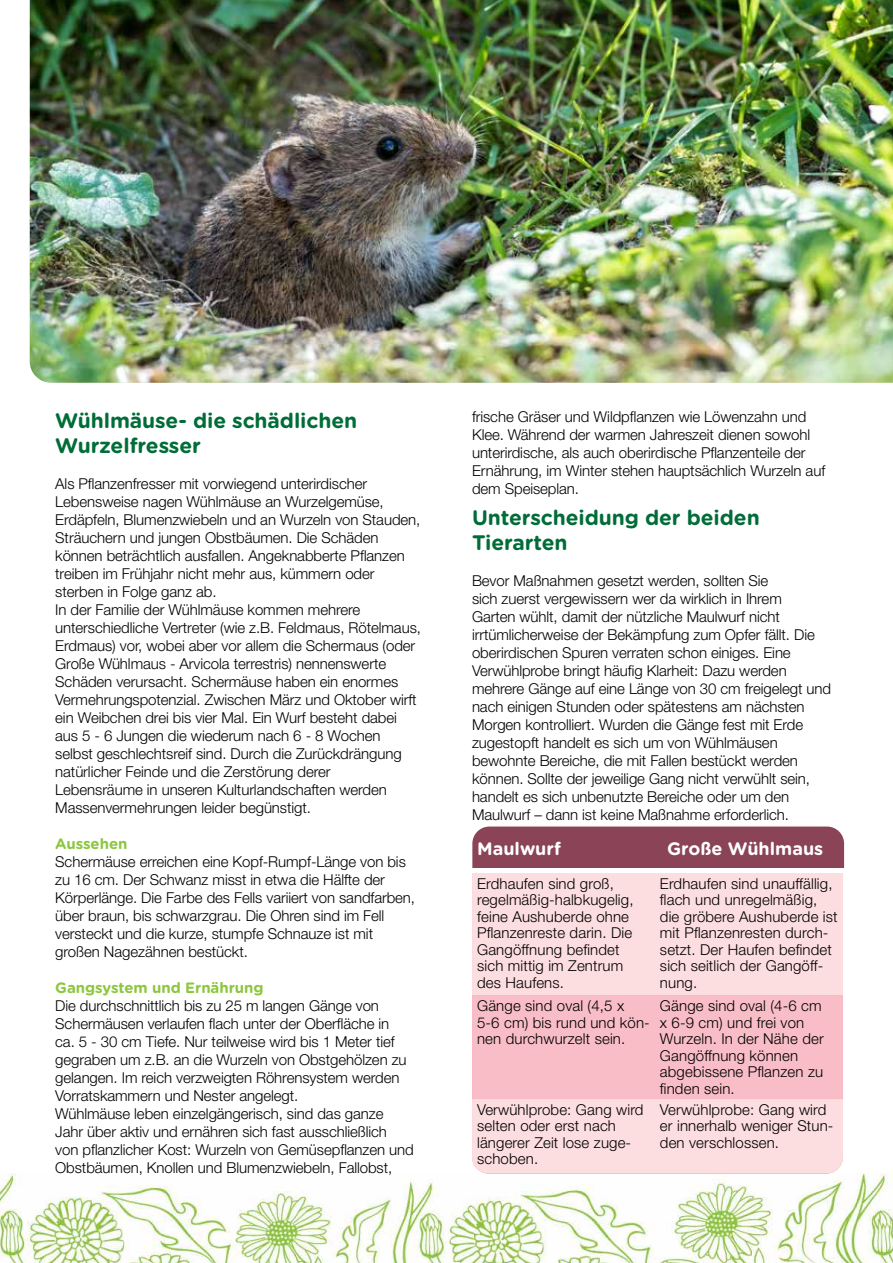
<style>
.page{position:relative;width:893px;height:1263px;background:#fff}
.page>*{position:absolute;margin:0;border:0;box-sizing:border-box;transform-origin:0 0}
.t1{font:700 21px/25.2px "Gotham Rounded";letter-spacing:-.005em;color:#006d38}
.t2{font:700 18px "Gotham Rounded";color:#fff}
.t3{font:300 15px/18px "Helvetica Neue LT Pro";letter-spacing:-.005em;color:#000}
.t4{font:700 15px "Gotham Rounded";letter-spacing:-.005em;color:#8dc63f}
</style>
<div class="page">
<img style="left:0;top:1174px;width:893px;height:89px">
<img style="left:30px;top:0;width:863px;height:383px">
<div style="left:472px;top:873px;width:371px;height:301px;background:#fcdde0"></div>
<div style="left:472px;top:995px;width:371px;height:104px;background:#f9bdc7"></div>
<div style="left:472px;top:826px;width:372px;height:42px;background:#8b4358"></div>
<h1 class="t1" style="left:55px;top:407px;width:303px">Wühlmäuse- die schädlichen<br>Wurzelfresser</h1>
<p class="t3" style="left:55px;top:474px;width:367px">Als Pflanzenfresser mit vorwiegend unterirdischer Lebensweise nagen Wühlmäuse an Wurzelgemüse, Erdäpfeln, Blumenzwiebeln und an Wurzeln von Stauden, Sträuchern und jungen Obstbäumen. Die Schäden können beträchtlich ausfallen. Angeknabberte Pflanzen treiben im Frühjahr nicht mehr aus, kümmern oder sterben in Folge ganz ab.<br>In der Familie der Wühlmäuse kommen mehrere unterschiedliche Vertreter (wie z.B. Feldmaus, Rötelmaus, Erdmaus) vor, wobei aber vor allem die Schermaus (oder Große Wühlmaus - Arvicola terrestris) nennenswerte Schäden verursacht. Schermäuse haben ein enormes Vermehrungspotenzial. Zwischen März und Oktober wirft ein Weibchen drei bis vier Mal. Ein Wurf besteht dabei aus 5 - 6 Jungen die wiederum nach 6 - 8 Wochen selbst geschlechtsreif sind. Durch die Zurückdrängung natürlicher Feinde und die Zerstörung derer Lebensräume in unseren Kulturlandschaften werden Massenvermehrungen leider begünstigt.</p>
<p class="t4" style="left:55px;top:833px;width:74px">Aussehen</p>
<p class="t3" style="left:55px;top:852px;width:361px">Schermäuse erreichen eine Kopf-Rumpf-Länge von bis zu 16 cm. Der Schwanz misst in etwa die Hälfte der Körperlänge. Die Farbe des Fells variiert von sandfarben, über braun, bis schwarzgrau. Die Ohren sind im Fell versteckt und die kurze, stumpfe Schnauze ist mit großen Nagezähnen bestückt.</p>
<p class="t4" style="left:55px;top:977px;width:210px">Gangsystem und Ernährung</p>
<p class="t3" style="left:55px;top:996px;width:360px">Die durchschnittlich bis zu 25 m langen Gänge von Schermäusen verlaufen flach unter der Oberfläche in<br>ca. 5 - 30 cm Tiefe. Nur teilweise wird bis 1 Meter tief gegraben um z.B. an die Wurzeln von Obstgehölzen zu gelangen. Im reich verzweigten Röhrensystem werden Vorratskammern und Nester angelegt.<br>Wühlmäuse leben einzelgängerisch, sind das ganze Jahr über aktiv und ernähren sich fast ausschließlich von pflanzlicher Kost: Wurzeln von Gemüsepflanzen und Obstbäumen, Knollen und Blumenzwiebeln, Fallobst,</p>
<p class="t3" style="left:472px;top:407px;width:355px">frische Gräser und Wildpflanzen wie Löwenzahn und Klee. Während der warmen Jahreszeit dienen sowohl unterirdische, als auch oberirdische Pflanzenteile der Ernährung, im Winter stehen hauptsächlich Wurzeln auf dem Speiseplan.</p>
<h1 class="t1" style="left:472px;top:504px;width:289px">Unterscheidung der beiden<br>Tierarten</h1>
<p class="t3" style="left:472px;top:571px;width:361px">Bevor Maßnahmen gesetzt werden, sollten Sie<br>sich zuerst vergewissern wer da wirklich in Ihrem<br>Garten wühlt, damit der nützliche Maulwurf nicht irrtümlicherweise der Bekämpfung zum Opfer fällt. Die oberirdischen Spuren verraten schon einiges. Eine Verwühlprobe bringt häufig Klarheit: Dazu werden mehrere Gänge auf eine Länge von 30 cm freigelegt und nach einigen Stunden oder spätestens am nächsten Morgen kontrolliert. Wurden die Gänge fest mit Erde zugestopft handelt es sich um von Wühlmäusen bewohnte Bereiche, die mit Fallen bestückt werden können. Sollte der jeweilige Gang nicht verwühlt sein, handelt es sich unbenutzte Bereiche oder um den Maulwurf – dann ist keine Maßnahme erforderlich.</p>
<p class="t2" style="left:477px;top:835px;width:85px">Maulwurf</p>
<p class="t2" style="left:667px;top:835px;width:158px">Große Wühlmaus</p>
<p class="t3" style="left:477px;top:875px;width:158px;line-height:16.5px">Erdhaufen sind groß, regelmäßig-halbkugelig, feine Aushuberde ohne<br>Pflanzenreste darin. Die<br>Gangöffnung befindet sich mittig im Zentrum des Haufens.</p>
<p class="t3" style="left:660px;top:875px;width:179px;line-height:16.5px">Erdhaufen sind unauffällig, flach und unregelmäßig, die gröbere Aushuberde ist mit Pflanzenresten durch&shy;setzt. Der Haufen befindet sich seitlich der Gangöff&shy;nung.</p>
<p class="t3" style="left:477px;top:997px;width:174px;line-height:16.5px">Gänge sind oval (4,5 x<br>5-6 cm) bis rund und kön&shy;nen durchwurzelt sein.</p>
<p class="t3" style="left:660px;top:997px;width:165px;line-height:16.5px">Gänge sind oval (4-6 cm x 6-9 cm) und frei von<br>Wurzeln. In der Nähe der<br>Gangöffnung können abgebissene Pflanzen zu finden sein.</p>
<p class="t3" style="left:477px;top:1101px;width:168px;line-height:16.5px">Verwühlprobe: Gang wird selten oder erst nach längerer Zeit lose zuge&shy;schoben.</p>
<p class="t3" style="left:660px;top:1101px;width:175px;line-height:16.5px">Verwühlprobe: Gang wird er innerhalb weniger Stun&shy;den verschlossen.</p>
</div>
